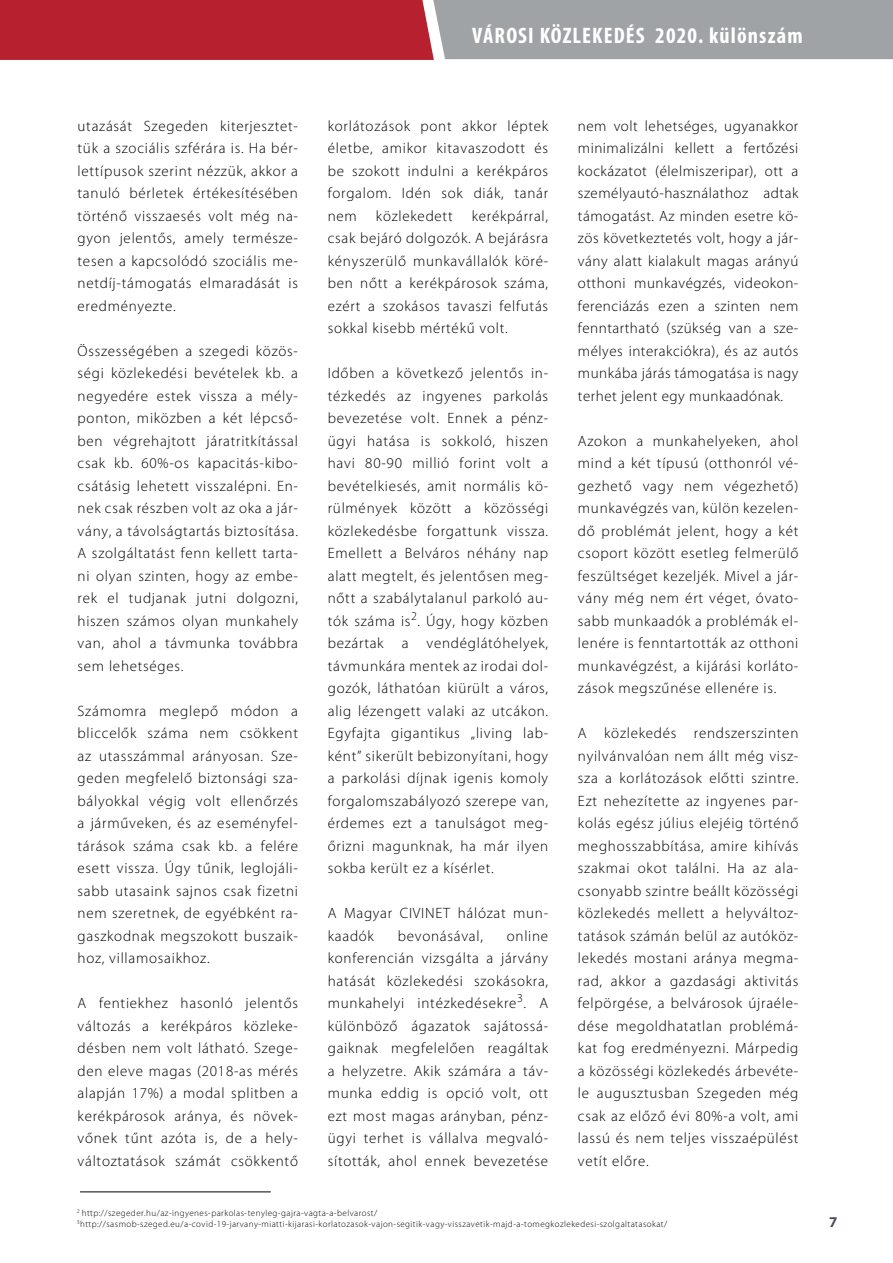
<style>
.page{position:relative;width:893px;height:1263px;background:#fff}
.page>*{position:absolute;margin:0;border:0;box-sizing:border-box;transform-origin:0 0}
.t1{font:700 condensed 22.5px "Myriad Pro";letter-spacing:.05em;color:#fff}
.t2{font:300 15px/22.5px "Myriad Pro";letter-spacing:.05em;color:#000;text-align:justify}
.t3{font:700 15px "Myriad Pro";color:#4d525a}
.t4{font:300 9px/10.8px "Myriad Pro";letter-spacing:.05em;color:#000}
</style>
<div class="page">
<svg style="left:0;top:0;width:893px;height:60px;background:#ac666d"></svg>
<hr style="left:80px;top:1191px;width:191px;height:1px;background:#000">
<h1 class="t1" style="left:472px;top:21px;width:332px">VÁROSI KÖZLEKEDÉS 2020. különszám</h1>
<p class="t2" style="left:78px;top:115px;width:222px">utazását Szegeden kiterjesztet&shy;tük a szociális szférára is. Ha bér&shy;lettípusok szerint nézzük, akkor a tanuló bérletek értékesítésében történő visszaesés volt még na&shy;gyon jelentős, amely természe&shy;tesen a kapcsolódó szociális me&shy;netdíj-támogatás elmaradását is eredményezte.</p>
<p class="t2" style="left:78px;top:340px;width:222px">Összességében a szegedi közös&shy;ségi közlekedési bevételek kb. a negyedére estek vissza a mély&shy;ponton, miközben a két lépcső&shy;ben végrehajtott járatritkítással csak kb. 60%-os kapacitás-kibo&shy;csátásig lehetett visszalépni. En&shy;nek csak részben volt az oka a jár&shy;vány, a távolságtartás biztosítása.<br>A szolgáltatást fenn kellett tarta&shy;ni olyan szinten, hogy az embe&shy;rek el tudjanak jutni dolgozni, hiszen számos olyan munkahely van, ahol a távmunka továbbra sem lehetséges.</p>
<p class="t2" style="left:78px;top:700px;width:222px">Számomra meglepő módon a bliccelők száma nem csökkent az utasszámmal arányosan. Sze&shy;geden megfelelő biztonsági sza&shy;bályokkal végig volt ellenőrzés a járműveken, és az eseményfel&shy;tárások száma csak kb. a felére esett vissza. Úgy tűnik, leglojáli&shy;sabb utasaink sajnos csak fizetni nem szeretnek, de egyébként ra&shy;gaszkodnak megszokott buszaik&shy;hoz, villamosaikhoz.</p>
<p class="t2" style="left:78px;top:992px;width:222px">A fentiekhez hasonló jelentős változás a kerékpáros közleke&shy;désben nem volt látható. Szege&shy;den eleve magas (2018-as mérés alapján 17%) a modal splitben a kerékpárosok aránya, és növek&shy;vőnek tűnt azóta is, de a hely&shy;változtatások számát csökkentő</p>
<p class="t2" style="left:328px;top:115px;width:222px">korlátozások pont akkor léptek életbe, amikor kitavaszodott és be szokott indulni a kerékpáros forgalom. Idén sok diák, tanár nem</p>
<p class="t2" style="left:328px;top:205px;width:222px;text-indent:144px">kerékpárral, csak bejáró dolgozók. A bejárásra kényszerülő munkavállalók köré&shy;ben nőtt a kerékpárosok száma, ezért a szokásos tavaszi felfutás sokkal kisebb mértékű volt.</p>
<p class="t2" style="left:328px;top:362px;width:222px">Időben a következő jelentős in&shy;tézkedés az ingyenes parkolás bevezetése volt. Ennek a pénz&shy;ügyi hatása is sokkoló, hiszen havi 80-90 millió forint volt a bevételkiesés, amit normális kö&shy;rülmények között a közösségi közlekedésbe forgattunk vissza.<br>Emellett a Belváros néhány nap alatt megtelt, és jelentősen meg&shy;nőtt a szabálytalanul parkoló au&shy;tók száma is<sup>2</sup>. Úgy, hogy közben bezártak a vendéglátóhelyek, távmunkára mentek az irodai dol&shy;gozók, láthatóan kiürült a város, alig lézengett valaki az utcákon.<br>Egyfajta gigantikus „living lab&shy;ként” sikerült bebizonyítani, hogy a parkolási díjnak igenis komoly forgalomszabályozó szerepe van, érdemes ezt a tanulságot meg&shy;őrizni magunknak, ha már ilyen sokba került ez a kísérlet.</p>
<p class="t2" style="left:328px;top:902px;width:222px">A Magyar CIVINET hálózat mun&shy;kaadók</p>
<p class="t2" style="left:376px;top:205px;width:78px">közlekedett</p>
<p class="t2" style="left:328px;top:925px;width:222px;text-indent:179px">online konferencián vizsgálta a járvány hatását közlekedési szokásokra, munkahelyi intézkedésekre<sup>3</sup>. A különböző ágazatok sajátossá&shy;gaiknak megfelelően reagáltak a helyzetre. Akik számára a táv&shy;munka eddig is opció volt, ott ezt most magas arányban, pénz&shy;ügyi terhet is vállalva megvaló&shy;sították, ahol ennek bevezetése</p>
<p class="t2" style="left:398px;top:925px;width:87px">bevonásával,</p>
<p class="t2" style="left:578px;top:115px;width:222px">nem volt lehetséges, ugyanakkor minimalizálni kellett a fertőzési kockázatot (élelmiszeripar), ott a személyautó-használathoz adtak támogatást. Az minden esetre kö&shy;zös következtetés volt, hogy a jár&shy;vány alatt kialakult magas arányú otthoni munkavégzés, videokon&shy;ferenciázás ezen a szinten nem fenntartható (szükség van a sze&shy;mélyes interakciókra), és az autós munkába járás támogatása is nagy terhet jelent egy munkaadónak.</p>
<p class="t2" style="left:578px;top:430px;width:222px">Azokon a munkahelyeken, ahol mind a két típusú (otthonról vé&shy;gezhető vagy nem végezhető) munkavégzés van, külön kezelen&shy;dő problémát jelent, hogy a két csoport között esetleg felmerülő feszültséget kezeljék. Mivel a jár&shy;vány még nem ért véget, óvato&shy;sabb munkaadók a problémák el&shy;lenére is fenntartották az otthoni munkavégzést, a kijárási korláto&shy;zások megszűnése ellenére is.</p>
<p class="t2" style="left:578px;top:722px;width:222px">A közlekedés rendszerszinten nyilvánvalóan nem állt még vis - sza a korlátozások előtti szintre.<br>Ezt nehezítette az ingyenes par&shy;kolás egész július elejéig történő meghosszabbítása, amire kihívás szakmai okot találni. Ha az ala&shy;csonyabb szintre beállt közösségi közlekedés mellett a helyváltoz&shy;tatások számán belül az autóköz&shy;lekedés mostani aránya megma&shy;rad, akkor a gazdasági aktivitás felpörgése, a belvárosok újraéle&shy;dése megoldhatatlan problémá&shy;kat fog eredményezni. Márpedig a közösségi közlekedés árbevéte&shy;le augusztusban Szegeden még csak az előző évi 80%-a volt, ami lassú és nem teljes visszaépülést vetít előre.</p>
<p class="t4" style="left:77px;top:1208px;width:592px"><sup>2</sup> http://szegeder.hu/az-ingyenes-parkolas-tenyleg-gajra-vagta-a-belvarost/<br><sup>3</sup>http://sasmob-szeged.eu/a-covid-19-jarvany-miatti-kijarasi-korlatozasok-vajon-segitik-vagy-visszavetik-majd-a-tomegkozlekedesi-szolgaltatasokat/</p>
<p class="t3" style="left:829px;top:1212px;width:10px">7</p>
</div>
